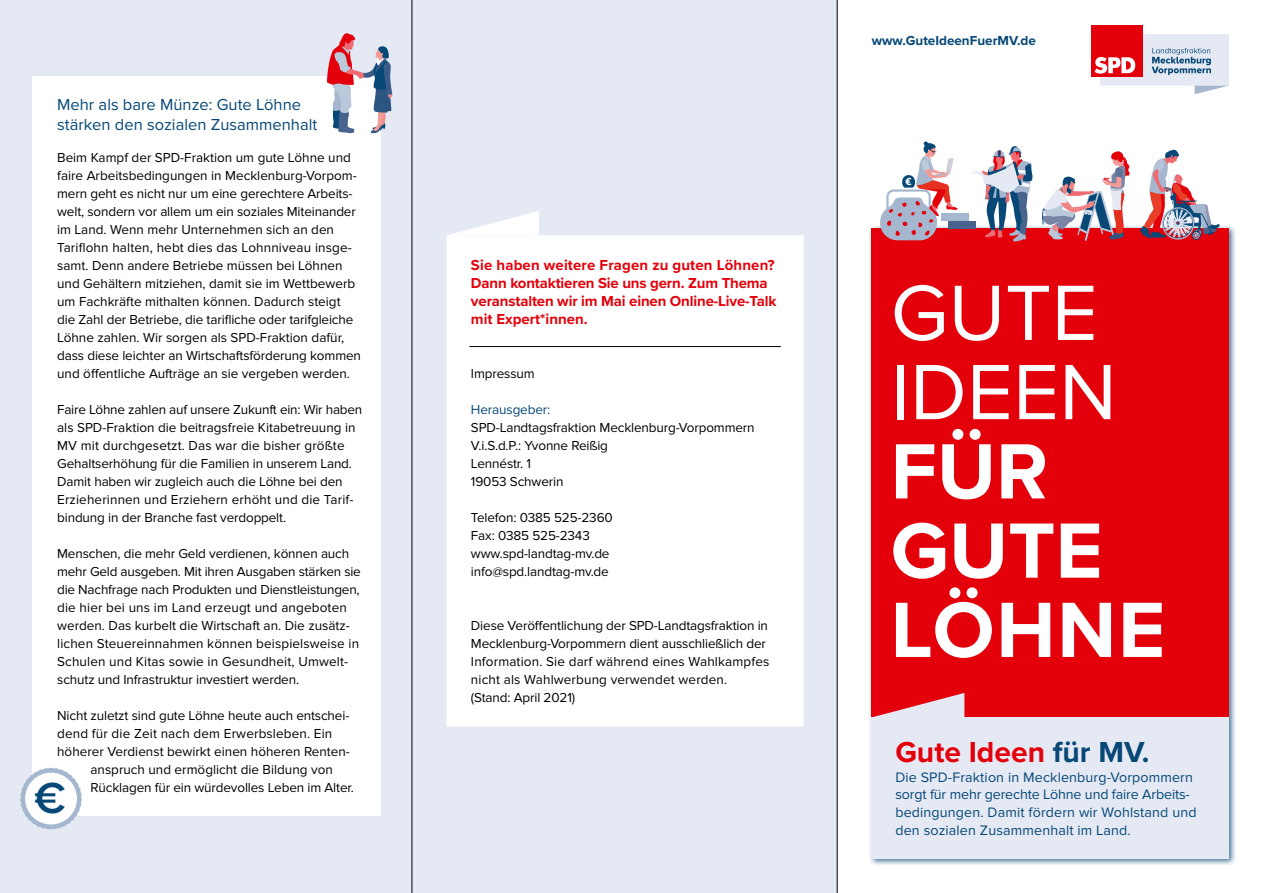
<style>
.page{position:relative;width:1263px;height:893px;background:#fff}
.page>*{position:absolute;margin:0;border:0;box-sizing:border-box;transform-origin:0 0}
.t1{font:700 81.15px/79.2px "Proxima Nova";color:#fff}
.t2{font:81.15px/79.2px "Proxima Nova";color:#fff}
.t3{font:600 45px "Proxima Nova";color:#074877}
.t4{font:700 30px "Proxima Nova";color:#e3000b}
.t5{font:16.5px/19.8px "Proxima Nova";color:#074877}
.t6{font:700 15px/18px "Proxima Nova";letter-spacing:-.01em;color:#e3000b}
.t7{font:14.25px/17.5px "Proxima Nova";letter-spacing:.01em;color:#074877}
.t8{font:13.5px/18px "Proxima Nova";letter-spacing:-.01em;color:#000}
.t9{font:13.5px "Proxima Nova";letter-spacing:.01em;color:#000}
.t10{font:700 13.5px "Proxima Nova";color:#074877}
.t11{font:13.5px "Proxima Nova";letter-spacing:-.01em;color:#074877}
.t12{font:800 10.5px "SPD The Sans";color:#fff}
.s1{color:#074877}
</style>
<div class="page">
<div style="left:412px;top:0;width:426px;height:893px;background:#e4e9f4"></div>
<div style="left:446px;top:235px;width:358px;height:491px;background:#fff"></div>
<svg style="left:449px;top:211px;width:90px;height:24px"></svg>
<hr style="left:469px;top:346px;width:312px;height:1px;background:#000">
<div style="left:1091px;top:26px;width:52px;height:51px;background:#e3000b"></div>
<svg style="left:1094px;top:34px;width:135px;height:60px"></svg>
<div style="left:868px;top:225px;width:368px;height:641px;background:#074877;opacity:.75"></div>
<div style="left:872px;top:228px;width:357px;height:631px;background:#e3000b"></div>
<div style="left:872px;top:717px;width:357px;height:142px;background:#e4e9f4"></div>
<svg style="left:873px;top:693px;width:91px;height:24px"></svg>
<div style="left:941px;top:213px;width:28px;height:8px;background:#a4b7cf"></div>
<div style="left:948px;top:221px;width:28px;height:7px;background:#47638e"></div>
<svg style="left:880px;top:141px;width:78px;height:99px"></svg>
<svg style="left:1041px;top:151px;width:89px;height:90px"></svg>
<svg style="left:972px;top:146px;width:60px;height:96px"></svg>
<img style="left:1140px;top:150px;width:80px;height:90px">
<div style="left:0;top:0;width:412px;height:893px;background:#e4e9f4"></div>
<div style="left:32px;top:77px;width:349px;height:739px;background:#fff"></div>
<svg style="left:20px;top:768px;width:62px;height:61px"></svg>
<div style="left:25px;top:773px;width:52px;height:51px;background:#fff;border-radius:50%"></div>
<svg style="left:326px;top:33px;width:66px;height:100px"></svg>
<hr style="left:412px;top:0;width:1px;height:893px;background:#000">
<hr style="left:837px;top:0;width:1px;height:893px;background:#000">
<p class="t5" style="left:57px;top:95px;width:262px">Mehr als bare Münze: Gute Löhne stärken den sozialen Zusammenhalt</p>
<p class="t8" style="left:57px;top:149px;width:305px">Beim Kampf der SPD-Fraktion um gute Löhne und faire Arbeitsbedingungen in Mecklenburg-Vorpom&shy;mern geht es nicht nur um eine gerechtere Arbeits&shy;welt, sondern vor allem um ein soziales Miteinander im Land. Wenn mehr Unternehmen sich an den Tariflohn halten, hebt dies das Lohnniveau insge&shy;samt. Denn andere Betriebe müssen bei Löhnen und Gehältern mitziehen, damit sie im Wettbewerb um Fachkräfte mithalten können. Dadurch steigt die Zahl der Betriebe, die tarifliche oder tarifgleiche Löhne zahlen. Wir sorgen als SPD-Fraktion dafür, dass diese leichter an Wirtschaftsförderung kommen und öffentliche Aufträge an sie vergeben werden.</p>
<p class="t8" style="left:57px;top:401px;width:307px">Faire Löhne zahlen auf unsere Zukunft ein: Wir haben als SPD-Fraktion die beitragsfreie Kitabetreuung in MV mit durchgesetzt. Das war die bisher größte Gehaltserhöhung für die Familien in unserem Land.<br>Damit haben wir zugleich auch die Löhne bei den Erzieherinnen und Erziehern erhöht und die Tarif&shy;bindung in der Branche fast verdoppelt.</p>
<p class="t8" style="left:57px;top:545px;width:305px">Menschen, die mehr Geld verdienen, können auch mehr Geld ausgeben. Mit ihren Ausgaben stärken sie die Nachfrage nach Produkten und Dienstleistungen, die hier bei uns im Land erzeugt und angeboten werden. Das kurbelt die Wirtschaft an. Die zusätz&shy;lichen Steuereinnahmen können beispielsweise in Schulen und Kitas sowie in Gesundheit, Umwelt&shy;schutz und Infrastruktur investiert werden.</p>
<p class="t8" style="left:57px;top:707px;width:294px">Nicht zuletzt sind gute Löhne heute auch entschei-</p>
<p class="t9" style="left:57px;top:726px;width:277px">dend für die Zeit nach dem Erwerbsleben. Ein</p>
<p class="t8" style="left:57px;top:743px;width:293px">höherer Verdienst bewirkt einen höheren Renten-</p>
<p class="t8" style="left:90px;top:761px;width:244px">anspruch und ermöglicht die Bildung von</p>
<p class="t8" style="left:90px;top:779px;width:265px">Rücklagen für ein würdevolles Leben im Alter.</p>
<h2 class="t3" style="left:34px;top:764px;width:33px">€</h2>
<p class="t6" style="left:471px;top:256px;width:307px">Sie haben weitere Fragen zu guten Löhnen?<br>Dann kontaktieren Sie uns gern. Zum Thema veranstalten wir im Mai einen Online-Live-Talk mit Expert*innen.</p>
<p class="t8" style="left:471px;top:365px;width:65px">Impressum</p>
<p class="t11" style="left:471px;top:402px;width:81px">Herausgeber:</p>
<p class="t8" style="left:471px;top:419px;width:285px">SPD-Landtagsfraktion Mecklenburg-Vorpommern<br>V.i.S.d.P.: Yvonne Reißig<br>Lennéstr. 1<br>19053 Schwerin</p>
<p class="t8" style="left:471px;top:509px;width:143px">Telefon: 0385 525-2360<br>Fax: 0385 525-2343 www.spd-landtag-mv.de info@spd.landtag-mv.de</p>
<p class="t8" style="left:471px;top:617px;width:300px">Diese Veröffentlichung der SPD-Landtagsfraktion in Mecklenburg-Vorpommern dient ausschließlich der Information. Sie darf während eines Wahlkampfes nicht als Wahlwerbung verwendet werden. (Stand: April 2021)</p>
<p class="t10" style="left:872px;top:30px;width:166px">www.GuteIdeenFuerMV.de</p>
<p class="t12" style="left:905px;top:175px;width:8px">€</p>
<h1 class="t2" style="left:890px;top:275px;width:228px">GUTE<br>IDEEN</h1>
<h1 class="t1" style="left:890px;top:430px;width:276px">FÜR<br>GUTE<br>LÖHNE</h1>
<h3 class="t4" style="left:895px;top:729px;width:256px">Gute Ideen <span class="s1">für MV.</span></h3>
<p class="t7" style="left:895px;top:769px;width:303px">Die SPD-Fraktion in Mecklenburg-Vorpommern sorgt für mehr gerechte Löhne und faire Arbeits&shy;bedingungen. Damit fördern wir Wohlstand und den sozialen Zusammenhalt im Land.</p>
</div>
